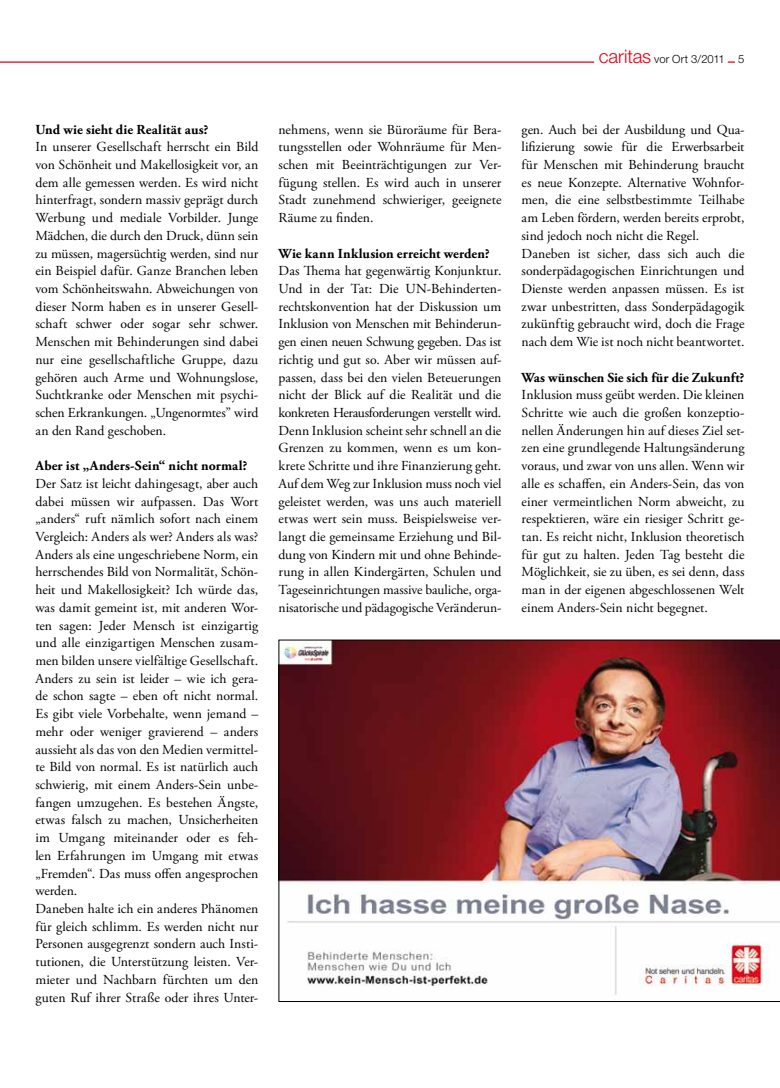
<style>
.page{position:relative;width:780px;height:1088px;background:#fff}
.page>*{position:absolute;margin:0;border:0;box-sizing:border-box;transform-origin:0 0}
.t1{font:13.75px/17.8px "Adobe Garamond Pro";color:#000;text-align:justify}
.t2{font:700 13.75px "Adobe Garamond Pro";letter-spacing:.005em;color:#000}
.t3{font:300 11.25px "Helvetica Neue";letter-spacing:-.01em;color:#000}
.s1{font-size:18.75px;color:#e2001a}
</style>
<div class="page">
<hr style="left:0;top:61px;width:594px;height:2px;background:#e2001a">
<svg style="left:727px;top:61px;width:7px;height:2px"></svg>
<img style="left:278px;top:640px;width:502px;height:362px">
<p class="t3" style="left:598px;top:52px;width:147px"><span class="s1">caritas</span> vor Ort 3/2011 5</p>
<p class="t2" style="left:35px;top:121px;width:174px">Und wie sieht die Realität aus?</p>
<p class="t1" style="left:35px;top:139px;width:224px">In unserer Gesellschaft herrscht ein Bild von Schönheit und Makellosigkeit vor, an dem alle gemessen werden. Es wird nicht hinterfragt, sondern massiv geprägt durch Werbung und mediale Vorbilder. Junge Mädchen, die durch den Druck, dünn sein zu müssen, magersüchtig werden, sind nur ein Beispiel dafür. Ganze Branchen leben vom Schönheitswahn. Abweichungen von dieser Norm haben es in unserer Gesell&shy;schaft schwer oder sogar sehr schwer.<br>Menschen mit Behinderungen sind dabei nur eine gesellschaftliche Gruppe, dazu gehören auch Arme und Wohnungslose, Suchtkranke oder Menschen mit psychi&shy;schen Erkrankungen. „Ungenormtes” wird an den Rand geschoben.</p>
<p class="t2" style="left:35px;top:458px;width:213px">Aber ist „Anders-Sein“ nicht normal?</p>
<p class="t1" style="left:35px;top:475px;width:224px;text-align:left">Der Satz ist leicht dahingesagt, aber auch dabei müssen wir aufpassen. Das Wort „anders“ ruft nämlich sofort nach einem Vergleich: Anders als wer? Anders als was?<br>Anders als eine ungeschriebene Norm, ein herrschendes Bild von Normalität, Schön&shy;heit und Makellosigkeit? Ich würde das, was damit gemeint ist, mit anderen Wor&shy;ten sagen: Jeder Mensch ist einzigartig und alle einzigartigen Menschen zusam&shy;men bilden unsere vielfältige Gesellschaft.<br>Anders zu sein ist leider – wie ich gera&shy;de schon sagte – eben oft nicht normal.<br>Es gibt viele Vorbehalte, wenn jemand – mehr oder weniger gravierend – anders aussieht als das von den Medien vermittel&shy;te Bild von normal. Es ist natürlich auch schwierig, mit einem Anders-Sein unbe&shy;fangen umzugehen. Es bestehen Ängste, etwas falsch zu machen, Unsicherheiten im Umgang miteinander oder es feh&shy;len Erfahrungen im Umgang mit etwas „Fremden“. Das muss offen angesprochen werden.<br>Daneben halte ich ein anderes Phänomen für gleich schlimm. Es werden nicht nur Personen ausgegrenzt sondern auch Insti&shy;tutionen, die Unterstützung leisten. Ver&shy;mieter und Nachbarn fürchten um den guten Ruf ihrer Straße oder ihres Unter-</p>
<p class="t1" style="left:278px;top:121px;width:224px">nehmens, wenn sie Büroräume für Bera&shy;tungsstellen oder Wohnräume für Men&shy;schen mit Beeinträchtigungen zur Ver&shy;fügung stellen. Es wird auch in unserer Stadt zunehmend schwieriger, geeignete Räume zu finden.</p>
<p class="t2" style="left:278px;top:245px;width:213px">Wie kann Inklusion erreicht werden?</p>
<p class="t1" style="left:278px;top:263px;width:224px">Das Thema hat gegenwärtig Konjunktur.<br>Und in der Tat: Die UN-Behinderten&shy;rechtskonvention hat der Diskussion um Inklusion von Menschen mit Behinderun&shy;gen einen neuen Schwung gegeben. Das ist richtig und gut so. Aber wir müssen auf&shy;passen, dass bei den vielen Beteuerungen nicht der Blick auf die Realität und die konkreten Herausforderungen verstellt wird.<br>Denn Inklusion scheint sehr schnell an die Grenzen zu kommen, wenn es um kon&shy;krete Schritte und ihre Finanzierung geht.<br>Auf dem Weg zur Inklusion muss noch viel geleistet werden, was uns auch materiell etwas wert sein muss. Beispielsweise ver&shy;langt die gemeinsame Erziehung und Bil&shy;dung von Kindern mit und ohne Behinde&shy;rung in allen Kindergärten, Schulen und Tageseinrichtungen massive bauliche, orga&shy;nisatorische und pädagogische Veränderun-</p>
<p class="t1" style="left:521px;top:121px;width:224px;text-align:left">gen. Auch bei der Ausbildung und Qua&shy;lifizierung sowie für die Erwerbsarbeit für Menschen mit Behinderung braucht es neue Konzepte. Alternative Wohnfor&shy;men, die eine selbstbestimmte Teilhabe am Leben fördern, werden bereits erprobt, sind jedoch noch nicht die Regel.<br>Daneben ist sicher, dass sich auch die sonderpädagogischen Einrichtungen und Dienste werden anpassen müssen. Es ist zwar unbestritten, dass Sonderpädagogik zukünftig gebraucht wird, doch die Frage nach dem Wie ist noch nicht beantwortet.</p>
<p class="t2" style="left:521px;top:369px;width:224px">Was wünschen Sie sich für die Zukunft?</p>
<p class="t1" style="left:521px;top:387px;width:224px">Inklusion muss geübt werden. Die kleinen Schritte wie auch die großen konzeptio&shy;nellen Änderungen hin auf dieses Ziel set&shy;zen eine grundlegende Haltungsänderung voraus, und zwar von uns allen. Wenn wir alle es schaffen, ein Anders-Sein, das von einer vermeintlichen Norm abweicht, zu respektieren, wäre ein riesiger Schritt ge&shy;tan. Es reicht nicht, Inklusion theoretisch für gut zu halten. Jeden Tag besteht die Möglichkeit, sie zu üben, es sei denn, dass man in der eigenen abgeschlossenen Welt einem Anders-Sein nicht begegnet.</p>
</div>
